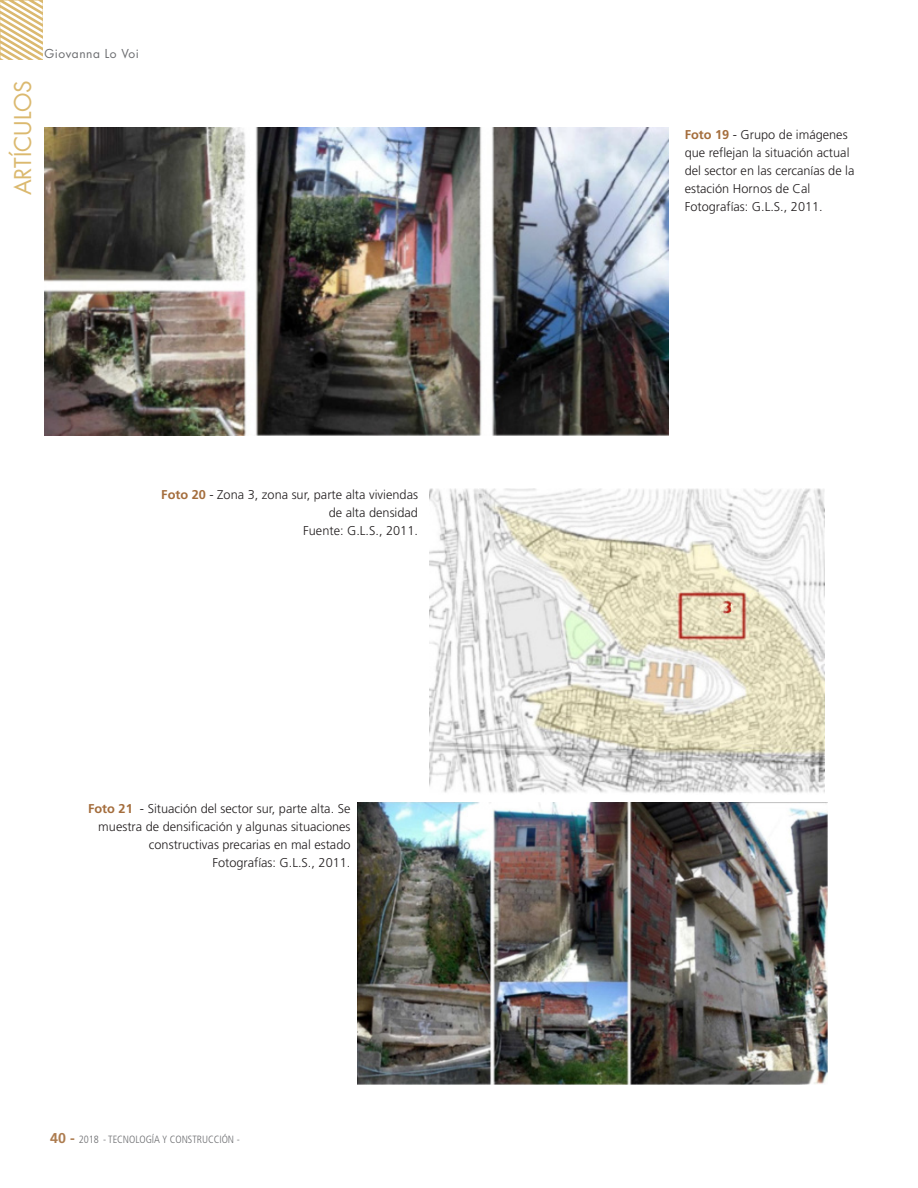
<style>
.page{position:relative;width:918px;height:1188px;background:#fff}
.page>*{position:absolute;margin:0;border:0;box-sizing:border-box;transform-origin:0 0}
.t1{font:22.5px "Futura";color:#dbb96f}
.REFERENCIAS_CUADROS{font:300 12.75px/18px "Frutiger";color:#231f20;text-align:right}
.Cabezales{font:12px "Futura";letter-spacing:.045em;color:#6c6d70}
.t2{font:300 condensed 10.5px "Frutiger";color:#6c6d70}
.s1{font-weight:700;color:#a46d3c}
.s2{font-weight:700;font-stretch:normal;font-size:14.25px;color:#ad7c4f}
</style>
<div class="page">
<svg style="left:0;top:1px;width:43px;height:59px"></svg>
<img style="left:44px;top:127px;width:625px;height:308px">
<img style="left:429px;top:489px;width:396px;height:304px">
<img style="left:357px;top:803px;width:471px;height:281px">
<h1 class="t1" style="left:9px;top:195px;width:117px;rotate:-90deg">ARTÍCULOS</h1>
<p class="Cabezales" style="left:45px;top:46px;width:96px">Giovanna Lo Voi</p>
<p class="REFERENCIAS_CUADROS" style="left:161px;top:486px;width:258px"><span class="s1">Foto 20</span> - Zona 3, zona sur, parte alta viviendas de alta densidad</p>
<p class="REFERENCIAS_CUADROS" style="left:303px;top:522px;width:116px">Fuente: G.L.S., 2011.</p>
<p class="REFERENCIAS_CUADROS" style="left:88px;top:800px;width:264px"><span class="s1">Foto 21</span> - Situación del sector sur, parte alta. Se muestra de densificación y algunas situaciones constructivas precarias en mal estado</p>
<p class="REFERENCIAS_CUADROS" style="left:212px;top:854px;width:140px">Fotografías: G.L.S., 2011.</p>
<p class="t2" style="left:50px;top:1133px;width:191px"><span class="s2">40 -</span> 2018 - TECNOLOGÍA Y CONSTRUCCIÓN -</p>
<p class="REFERENCIAS_CUADROS" style="left:685px;top:126px;width:171px;text-align:left"><span class="s1">Foto 19</span> - Grupo de imágenes que reflejan la situación actual del sector en las cercanías de la estación Hornos de Cal</p>
<p class="REFERENCIAS_CUADROS" style="left:685px;top:198px;width:140px">Fotografías: G.L.S., 2011.</p>
</div>
